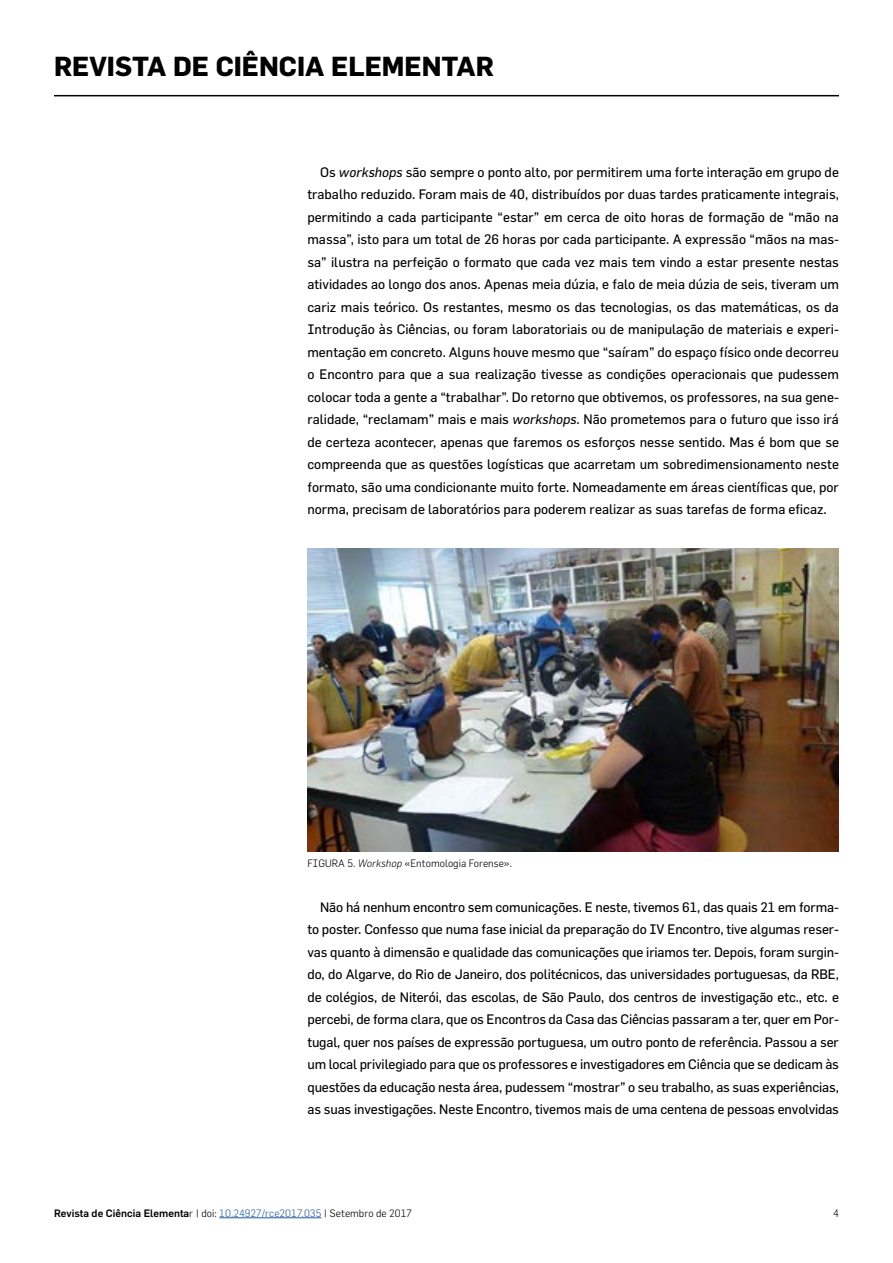
<style>
.page{position:relative;width:893px;height:1263px;background:#fff}
.page>*{position:absolute;margin:0;border:0;box-sizing:border-box;transform-origin:0 0}
.t1{font:700 27px "Flama";color:#000}
.t2{font:13.5px/22.5px "Flama";letter-spacing:-.005em;color:#000;text-align:justify}
.t3{font:500 10.5px "Flama";color:#000}
.t4{font:300 10.5px "Flama";color:#000}
.s1{font-style:italic}
.s2{font-weight:300}
.s3{font-weight:300;color:#275b9b}
</style>
<div class="page">
<hr style="left:54px;top:95px;width:785px;height:1px;background:#000">
<hr style="left:219px;top:1217px;width:102px;height:1px;background:#275b9b">
<img style="left:307px;top:548px;width:532px;height:304px">
<h1 class="t1" style="left:54px;top:50px;width:441px">REVISTA DE CIÊNCIA ELEMENTAR</h1>
<p class="t2" style="left:307px;top:160px;width:533px;text-indent:13px">Os <span class="s1">workshops</span> são sempre o ponto alto, por permitirem uma forte interação em grupo de trabalho reduzido. Foram mais de 40, distribuídos por duas tardes praticamente integrais, permitindo a cada participante “estar” em cerca de oito horas de formação de “mão na massa”, isto para um total de 26 horas por cada participante. A expressão “mãos na mas&shy;sa” ilustra na perfeição o formato que cada vez mais tem vindo a estar presente nestas atividades ao longo dos anos. Apenas meia dúzia, e falo de meia dúzia de seis, tiveram um cariz mais teórico. Os restantes, mesmo os das tecnologias, os das matemáticas, os da Introdução às Ciências, ou foram laboratoriais ou de manipulação de materiais e experi&shy;mentação em concreto. Alguns houve mesmo que “saíram” do espaço físico onde decorreu o Encontro para que a sua realização tivesse as condições operacionais que pudessem colocar toda a gente a “trabalhar”. Do retorno que obtivemos, os professores, na sua gene&shy;ralidade, “reclamam” mais e mais <span class="s1">workshops</span>. Não prometemos para o futuro que isso irá de certeza acontecer, apenas que faremos os esforços nesse sentido. Mas é bom que se compreenda que as questões logísticas que acarretam um sobredimensionamento neste formato, são uma condicionante muito forte. Nomeadamente em áreas científicas que, por norma, precisam de laboratórios para poderem realizar as suas tarefas de forma eficaz.</p>
<p class="t4" style="left:307px;top:857px;width:206px">FIGURA 5. <span class="s1">Workshop</span> «Entomologia Forense».</p>
<p class="t2" style="left:307px;top:895px;width:533px;text-indent:13px">Não há nenhum encontro sem comunicações. E neste, tivemos 61, das quais 21 em forma&shy;to poster. Confesso que numa fase inicial da preparação do IV Encontro, tive algumas reser&shy;vas quanto à dimensão e qualidade das comunicações que iriamos ter. Depois, foram surgin&shy;do, do Algarve, do Rio de Janeiro, dos politécnicos, das universidades portuguesas, da RBE, de colégios, de Niterói, das escolas, de São Paulo, dos centros de investigação etc., etc. e percebi, de forma clara, que os Encontros da Casa das Ciências passaram a ter, quer em Por&shy;tugal, quer nos países de expressão portuguesa, um outro ponto de referência. Passou a ser um local privilegiado para que os professores e investigadores em Ciência que se dedicam às questões da educação nesta área, pudessem “mostrar” o seu trabalho, as suas experiências, as suas investigações. Neste Encontro, tivemos mais de uma centena de pessoas envolvidas</p>
<p class="t3" style="left:54px;top:1206px;width:360px">Revista de Ciência Elementa<span class="s2">r | doi:</span> <span class="s3">10.24927/rce2017.035</span> <span class="s2">| Setembro de 2017</span></p>
<p class="t4" style="left:833px;top:1207px;width:7px">4</p>
</div>
